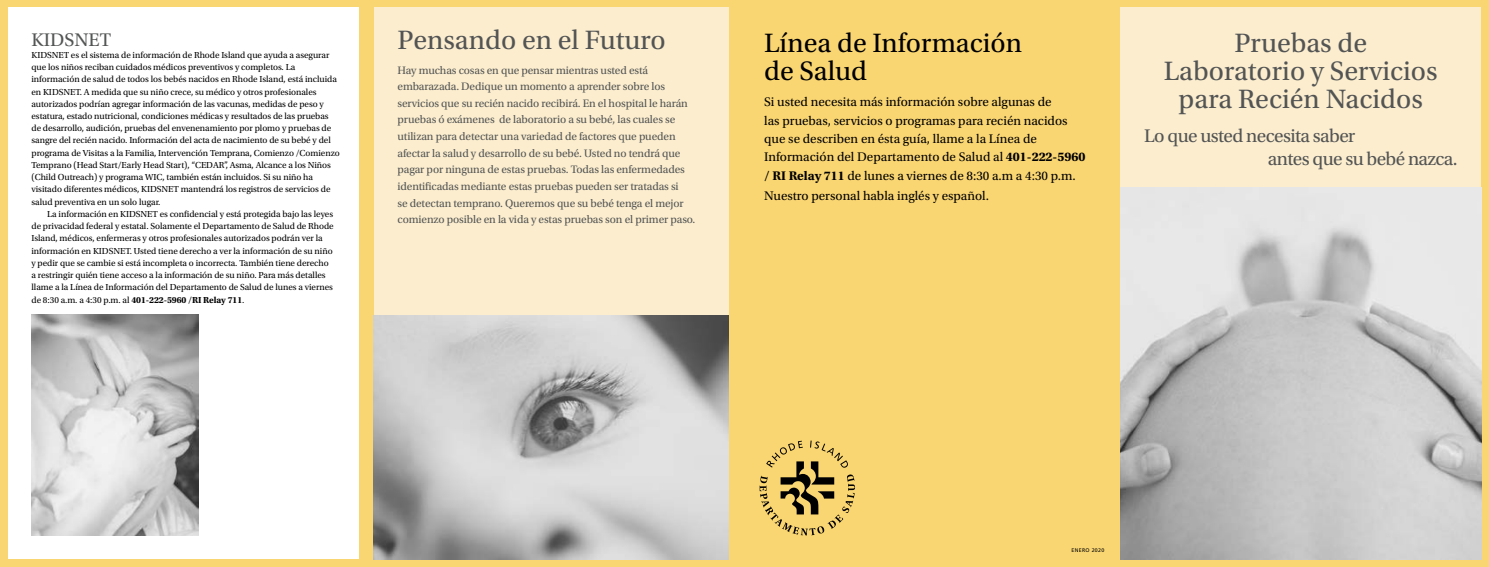
<style>
.page{position:relative;width:1489px;height:567px;background:#fff}
.page>*{position:absolute;margin:0;border:0;box-sizing:border-box;transform-origin:0 0}
.t1{font:28px/28px "Utopia Std";color:#535454;text-align:center}
.t2{font:28px/28px "Utopia Std";color:#000}
.t3{font:19.25px/22.8px "Utopia Std";letter-spacing:-.03em;color:#535454}
.t4{font:19.25px "Utopia Std";color:#535454}
.t5{font:13.12px/18.4px "Utopia Std";color:#000}
.t6{font:11.38px/16.6px "Utopia Std";letter-spacing:-.01em;color:#535454}
.t7{font:9.19px/12.2px "Utopia Std";letter-spacing:-.005em;color:#000}
.t8{font:5.25px "Frutiger LT Std";letter-spacing:.06em;color:#000}
.s1{font-weight:700}
</style>
<div class="page">
<div style="left:0;top:0;width:1488px;height:567px;background:#fad672"></div>
<div style="left:1120px;top:8px;width:360px;height:181px;background:#fbedce"></div>
<div style="left:374px;top:8px;width:354px;height:307px;background:#fbedce"></div>
<img style="left:374px;top:315px;width:354px;height:244px">
<div style="left:8px;top:8px;width:351px;height:551px;background:#fff"></div>
<img style="left:1120px;top:188px;width:360px;height:371px">
<img style="left:32px;top:315px;width:166px;height:220px">
<svg style="left:759px;top:441px;width:96px;height:94px"></svg>
<h2 class="t4" style="left:32px;top:29px;width:81px">KIDSNET</h2>
<p class="t7" style="left:32px;top:49px;width:310px">KIDSNET es el sistema de información de Rhode Island que ayuda a asegurar que los niños reciban cuidados médicos preventivos y completos. La información de salud de todos los bebés nacidos en Rhode Island, está incluida en KIDSNET. A medida que su niño crece, su médico y otros profesionales autorizados podrían agregar información de las vacunas, medidas de peso y estatura, estado nutricional, condiciones médicas y resultados de las pruebas de desarrollo, audición, pruebas del envenenamiento por plomo y pruebas de sangre del recién nacido. Información del acta de nacimiento de su bebé y del programa de Visitas a la Familia, Intervención Temprana, Comienzo /Comienzo Temprano (Head Start/Early Head Start), “CEDAR”, Asma, Alcance a los Niños (Child Outreach) y programa WIC, también están incluidos. Si su niño ha visitado diferentes médicos, KIDSNET mantendrá los registros de servicios de salud preventiva en un solo lugar.</p>
<p class="t7" style="left:32px;top:208px;width:304px;text-indent:16px">La información en KIDSNET es confidencial y está protegida bajo las leyes de privacidad federal y estatal. Solamente el Departamento de Salud de Rhode Island, médicos, enfermeras y otros profesionales autorizados podrán ver la información en KIDSNET. Usted tiene derecho a ver la información de su niño y pedir que se cambie si está incompleta o incorrecta. También tiene derecho a restringir quién tiene acceso a la información de su niño. Para más detalles llame a la Línea de Información del Departamento de Salud de lunes a viernes de 8:30 a.m. a 4:30 p.m. al <span class="s1">401-222-5960 /RI Relay 711</span>.</p>
<h1 class="t1" style="left:397px;top:27px;width:269px">Pensando en el Futuro</h1>
<p class="t6" style="left:397px;top:62px;width:299px">Hay muchas cosas en que pensar mientras usted está embarazada. Dedique un momento a aprender sobre los servicios que su recién nacido recibirá. En el hospital le harán pruebas ó exámenes de laboratorio a su bebé, las cuales se utilizan para detectar una variedad de factores que pueden afectar la salud y desarrollo de su bebé. Usted no tendrá que pagar por ninguna de estas pruebas. Todas las enfermedades identificadas mediante estas pruebas pueden ser tratadas si<br>se detectan temprano. Queremos que su bebé tenga el mejor comienzo posible en la vida y estas pruebas son el primer paso.</p>
<h1 class="t2" style="left:764px;top:29px;width:259px">Línea de Información de Salud</h1>
<p class="t5" style="left:764px;top:93px;width:323px">Si usted necesita más información sobre algunas de<br>las pruebas, servicios o programas para recién nacidos que se describen en ésta guía, llame a la Línea de Información del Departamento de Salud al <span class="s1">401-222-5960 / RI Relay 711</span> de lunes a viernes de 8:30 a.m a 4:30 p.m.</p>
<h3 class="t5" style="left:764px;top:187px;width:226px">Nuestro personal habla inglés y español.</h3>
<h1 class="t1" style="left:1163px;top:29px;width:275px">Pruebas de<br>Laboratorio y Servicios para Recién Nacidos</h1>
<h2 class="t3" style="left:1267px;top:125px;width:191px;text-indent:-124px">Lo que usted necesita saber<br>antes que su bebé nazca.</h2>
<p class="t8" style="left:1071px;top:547px;width:34px">ENERO 2020</p>
</div>
